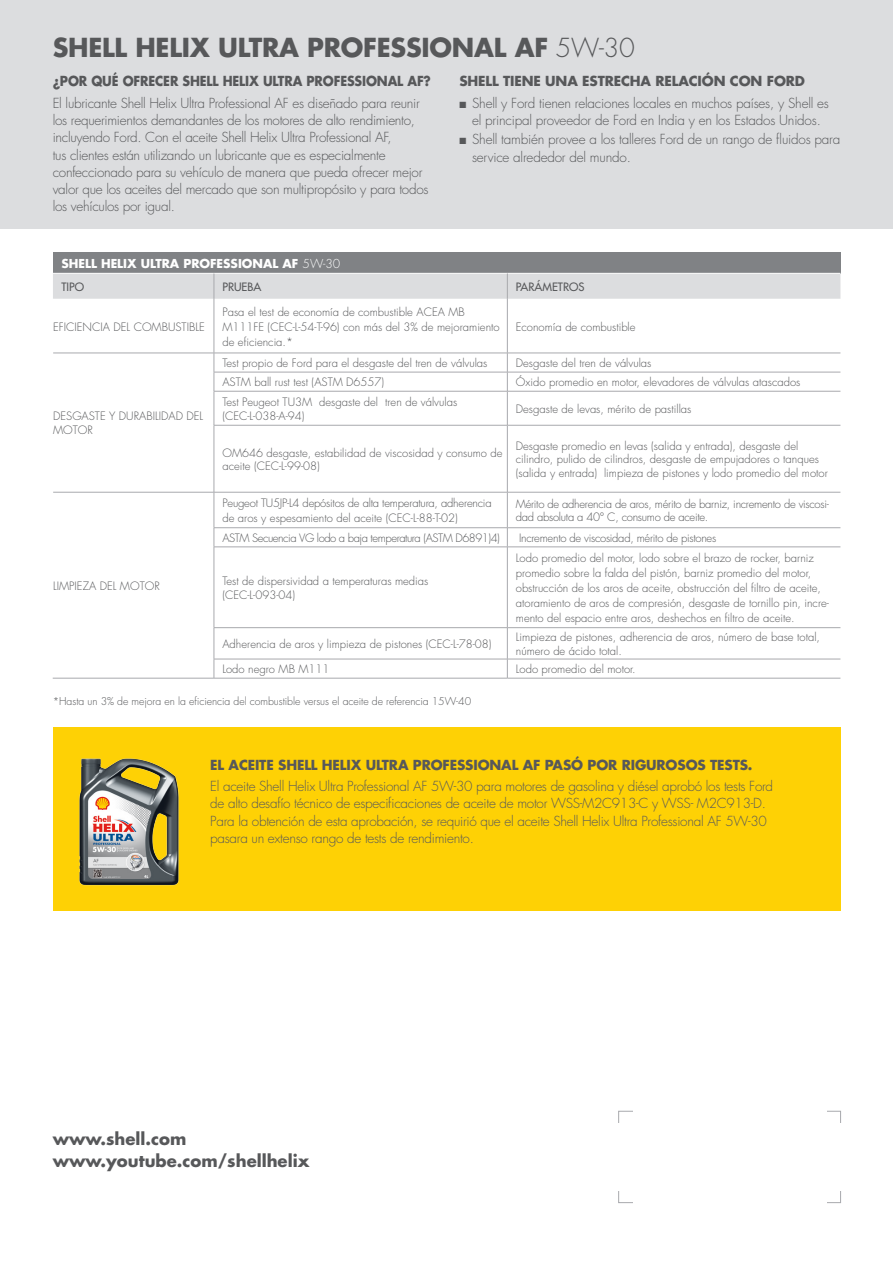
<style>
.page{position:relative;width:893px;height:1263px;background:#fff}
.page>*{position:absolute;margin:0;border:0;box-sizing:border-box;transform-origin:0 0}
.Reverse_title{font:700 25.5px "Futura Std";letter-spacing:-.01em;color:#57585a}
.URL{font:700 16.5px "Futura Std";color:#57585a}
.Reverse_body{font:300 13.5px/17.2px "Futura Std";letter-spacing:-.02em;color:#57585a}
.Reverse_subhead{font:300 13.5px/17.2px "Futura Std";letter-spacing:-.02em;color:#57585a}
.Reverse_subhead-2{font:700 13.5px "Futura Std";letter-spacing:-.01em;color:#57585a}
.Reverse_subhead-3{font:700 13.5px "Futura Std";letter-spacing:-.01em;color:#57585a;scale:.92 1}
.Table_title{font:700 12px "Futura Std";color:#fff}
.Table_body{font:300 11.25px/15px "Futura Std";color:#57585a}
.Table_body-2{font:300 11.25px/13.5px "Futura Std";letter-spacing:-.025em;color:#57585a}
.Table_body-3{font:300 11.25px/15px "Futura Std";letter-spacing:-.02em;color:#57585a}
.Table_body-4{font:300 11.25px "Futura Std";letter-spacing:-.04em;color:#57585a}
.Table_subhead{font:500 11.25px "Futura Std";color:#57585a}
.Reverse_body-2{font:300 10.5px "Futura Std";letter-spacing:-.005em;color:#57585a}
.s1{font-weight:300}
</style>
<div class="page">
<div style="left:0;top:0;width:893px;height:229px;background:#dcdddf"></div>
<div style="left:53px;top:252px;width:787px;height:21px;background:#808285"></div>
<svg style="left:54px;top:299px;width:786px;height:379px"></svg>
<hr style="left:53px;top:353px;width:161px;height:1px;background:#a8a9ad">
<hr style="left:214px;top:353px;width:293px;height:1px;background:#a8a9ad">
<hr style="left:507px;top:353px;width:333px;height:1px;background:#a8a9ad">
<hr style="left:214px;top:372px;width:293px;height:1px;background:#a8a9ad">
<hr style="left:507px;top:372px;width:333px;height:1px;background:#a8a9ad">
<hr style="left:214px;top:391px;width:293px;height:1px;background:#a8a9ad">
<hr style="left:507px;top:391px;width:333px;height:1px;background:#a8a9ad">
<hr style="left:214px;top:425px;width:293px;height:1px;background:#a8a9ad">
<hr style="left:507px;top:425px;width:333px;height:1px;background:#a8a9ad">
<hr style="left:53px;top:492px;width:161px;height:1px;background:#a8a9ad">
<hr style="left:214px;top:492px;width:293px;height:1px;background:#a8a9ad">
<hr style="left:507px;top:492px;width:333px;height:1px;background:#a8a9ad">
<hr style="left:214px;top:527px;width:293px;height:1px;background:#a8a9ad">
<hr style="left:507px;top:527px;width:333px;height:1px;background:#a8a9ad">
<hr style="left:214px;top:547px;width:293px;height:1px;background:#a8a9ad">
<hr style="left:507px;top:547px;width:333px;height:1px;background:#a8a9ad">
<hr style="left:214px;top:627px;width:293px;height:1px;background:#a8a9ad">
<hr style="left:507px;top:627px;width:333px;height:1px;background:#a8a9ad">
<hr style="left:214px;top:659px;width:293px;height:1px;background:#a8a9ad">
<hr style="left:507px;top:659px;width:333px;height:1px;background:#a8a9ad">
<hr style="left:53px;top:678px;width:161px;height:1px;background:#a8a9ad">
<hr style="left:214px;top:678px;width:293px;height:1px;background:#a8a9ad">
<hr style="left:507px;top:678px;width:333px;height:1px;background:#a8a9ad">
<hr style="left:214px;top:299px;width:1px;height:54px;background:#a8a9ad">
<svg style="left:214px;top:353px;width:1px;height:38px"></svg>
<svg style="left:507px;top:353px;width:1px;height:38px"></svg>
<hr style="left:214px;top:391px;width:1px;height:34px;background:#a8a9ad">
<hr style="left:507px;top:391px;width:1px;height:34px;background:#a8a9ad">
<hr style="left:214px;top:425px;width:1px;height:67px;background:#a8a9ad">
<hr style="left:507px;top:425px;width:1px;height:67px;background:#a8a9ad">
<hr style="left:214px;top:492px;width:1px;height:35px;background:#a8a9ad">
<hr style="left:507px;top:492px;width:1px;height:35px;background:#a8a9ad">
<svg style="left:214px;top:528px;width:1px;height:19px"></svg>
<svg style="left:507px;top:528px;width:1px;height:19px"></svg>
<hr style="left:214px;top:547px;width:1px;height:80px;background:#a8a9ad">
<hr style="left:507px;top:547px;width:1px;height:80px;background:#a8a9ad">
<hr style="left:214px;top:628px;width:1px;height:31px;background:#a8a9ad">
<hr style="left:507px;top:628px;width:1px;height:31px;background:#a8a9ad">
<svg style="left:214px;top:659px;width:1px;height:19px"></svg>
<svg style="left:507px;top:659px;width:1px;height:19px"></svg>
<hr style="left:507px;top:299px;width:1px;height:54px;background:#a8a9ad">
<svg style="left:53px;top:273px;width:787px;height:26px"></svg>
<div style="left:53px;top:727px;width:787px;height:184px;background:#fed105"></div>
<img style="left:79px;top:758px;width:100px;height:128px">
<p class="Reverse_title" style="left:53px;top:30px;width:584px">SHELL HELIX ULTRA PROFESSIONAL AF <span class="s1">5W-30</span></p>
<p class="Reverse_subhead-3" style="left:53px;top:72px;width:413px">¿POR QUÉ OFRECER SHELL HELIX ULTRA PROFESSIONAL AF?</p>
<p class="Reverse_body" style="left:53px;top:95px;width:377px">El lubricante Shell Helix Ultra Professional AF es diseñado para reunir los requerimientos demandantes de los motores de alto rendimiento, incluyendo Ford. Con el aceite Shell Helix Ultra Professional AF,<br>tus clientes están utilizando un lubricante que es especialmente confeccionado para su vehículo de manera que pueda ofrecer mejor valor que los aceites del mercado que son multipropósito y para todos los vehículos por igual.</p>
<p class="Reverse_subhead-2" style="left:459px;top:72px;width:347px">SHELL TIENE UNA ESTRECHA RELACIÓN CON FORD</p>
<p class="Reverse_body" style="left:459px;top:95px;width:371px;text-align:center">■ Shell y Ford tienen relaciones locales en muchos países, y Shell es el principal proveedor de Ford en India y en los Estados Unidos.</p>
<p class="Reverse_body" style="left:472px;top:131px;width:370px;text-indent:-13px">■ Shell también provee a los talleres Ford de un rango de fluidos para service alrededor del mundo.</p>
<p class="Table_title" style="left:61px;top:255px;width:280px">SHELL HELIX ULTRA PROFESSIONAL AF <span class="s1">5W-30</span></p>
<p class="Table_subhead" style="left:61px;top:279px;width:24px">TIPO</p>
<p class="Table_subhead" style="left:222px;top:279px;width:40px">PRUEBA</p>
<p class="Table_subhead" style="left:516px;top:279px;width:70px">PARÁMETROS</p>
<p class="Table_body" style="left:53px;top:319px;width:153px">EFICIENCIA DEL COMBUSTIBLE</p>
<p class="Table_body" style="left:222px;top:304px;width:279px">Pasa el test de economía de combustible ACEA MB<br>M111FE (CEC-L-54-T-96) con más del 3% de mejoramiento de eficiencia.*</p>
<p class="Table_body" style="left:516px;top:319px;width:121px">Economía de combustible</p>
<p class="Table_body" style="left:53px;top:410px;width:152px;line-height:13.5px">DESGASTE Y DURABILIDAD DEL<br>MOTOR</p>
<p class="Table_body" style="left:53px;top:578px;width:108px">LIMPIEZA DEL MOTOR</p>
<p class="Table_body" style="left:222px;top:356px;width:267px">Test propio de Ford para el desgaste del tren de válvulas</p>
<p class="Table_body" style="left:516px;top:356px;width:137px">Desgaste del tren de válvulas</p>
<p class="Table_body" style="left:222px;top:375px;width:163px">ASTM ball rust test (ASTM D6557)</p>
<p class="Table_body" style="left:516px;top:375px;width:286px">Óxido promedio en motor, elevadores de válvulas atascados</p>
<p class="Table_body" style="left:222px;top:395px;width:236px">Test Peugeot TU3M desgaste del tren de válvulas</p>
<p class="Table_body" style="left:222px;top:408px;width:84px">(CEC-L-038-A-94)</p>
<p class="Table_body" style="left:516px;top:402px;width:177px">Desgaste de levas, mérito de pastillas</p>
<p class="Table_body" style="left:222px;top:446px;width:282px;line-height:13.5px">OM646 desgaste, estabilidad de viscosidad y consumo de aceite (CEC-L-99-08)</p>
<p class="Table_body" style="left:516px;top:439px;width:313px;line-height:13.5px">Desgaste promedio en levas (salida y entrada), desgaste del cilindro, pulido de cilindros, desgaste de empujadores o tanques (salida y entrada) limpieza de pistones y lodo promedio del motor</p>
<p class="Table_body-3" style="left:222px;top:496px;width:271px">Peugeot TU5JP-L4 depósitos de alta temperatura, adherencia de aros y espesamiento del aceite (CEC-L-88-T-02)</p>
<p class="Table_body-2" style="left:516px;top:497px;width:315px">Mérito de adherencia de aros, mérito de barniz, incremento de viscosi&shy;dad absoluta a 40° C, consumo de aceite.</p>
<p class="Table_body-4" style="left:222px;top:531px;width:279px">ASTM Secuencia VG lodo a baja temperatura (ASTM D6891)4)</p>
<p class="Table_body-2" style="left:519px;top:531px;width:199px">Incremento de viscosidad, mérito de pistones</p>
<p class="Table_body" style="left:222px;top:574px;width:207px">Test de dispersividad a temperaturas medias</p>
<p class="Table_body" style="left:222px;top:587px;width:74px">(CEC-L-093-04)</p>
<p class="Table_body" style="left:516px;top:551px;width:315px">Lodo promedio del motor, lodo sobre el brazo de rocker, barniz promedio sobre la falda del pistón, barniz promedio del motor, obstrucción de los aros de aceite, obstrucción del filtro de aceite, atoramiento de aros de compresión, desgaste de tornillo pin, incre&shy;mento del espacio entre aros, deshechos en filtro de aceite.</p>
<p class="Table_body" style="left:222px;top:637px;width:271px">Adherencia de aros y limpieza de pistones (CEC-L-78-08)</p>
<p class="Table_body" style="left:516px;top:631px;width:306px;line-height:13.5px">Limpieza de pistones, adherencia de aros, número de base total, número de ácido total.</p>
<p class="Table_body" style="left:222px;top:662px;width:109px">Lodo negro MB M111</p>
<p class="Table_body" style="left:516px;top:662px;width:121px">Lodo promedio del motor.</p>
<p class="Reverse_body-2" style="left:53px;top:694px;width:420px">*Hasta un 3% de mejora en la eficiencia del combustible versus el aceite de referencia 15W-40</p>
<p class="Reverse_subhead-2" style="left:210px;top:755px;width:544px">EL ACEITE SHELL HELIX ULTRA PROFESSIONAL AF PASÓ POR RIGUROSOS TESTS.</p>
<p class="Reverse_subhead" style="left:210px;top:778px;width:564px">El aceite Shell Helix Ultra Professional AF 5W-30 para motores de gasolina y diésel aprobó los tests Ford de alto desafío técnico de especificaciones de aceite de motor WSS-M2C913-C y WSS- M2C913-D.<br>Para la obtención de esta aprobación, se requirió que el aceite Shell Helix Ultra Professional AF 5W-30 pasara un extenso rango de tests de rendimiento.</p>
<p class="URL" style="left:53px;top:1128px;width:135px">www.shell.com</p>
<p class="URL" style="left:53px;top:1150px;width:258px">www.youtube.com/shellhelix</p>
</div>
